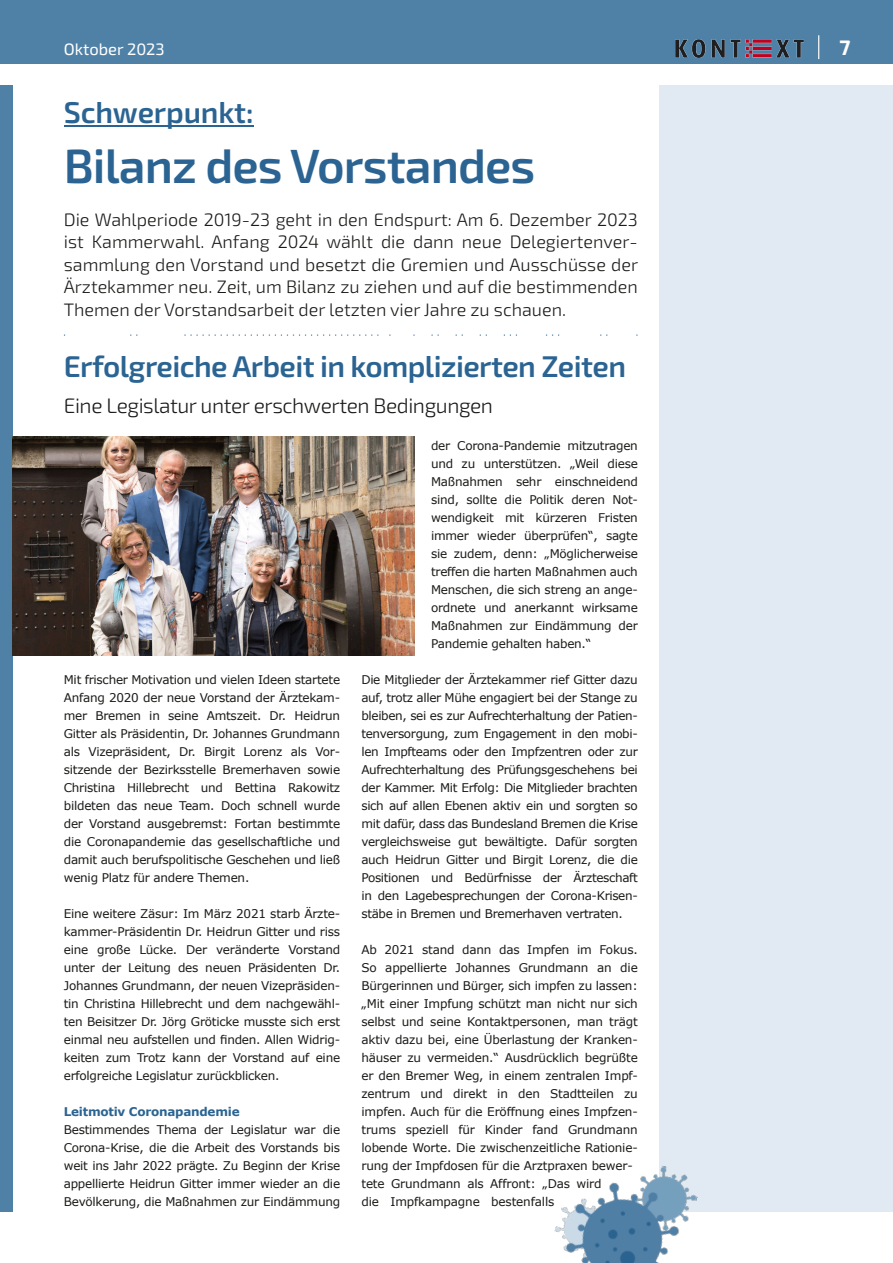
<style>
.page{position:relative;width:893px;height:1263px;background:#fff}
.page>*{position:absolute;margin:0;border:0;box-sizing:border-box;transform-origin:0 0}
.t1{font:600 48px "Exo 2";letter-spacing:-.02em;color:#2b6492}
.t2{font:600 30px "Exo 2";letter-spacing:-.02em;color:#2b6492}
.t3{font:300 21px "Exo 2";letter-spacing:-.02em;color:#1a1a18}
.t4{font:700 21px "Exo 2";color:#fff}
.t5{font:300 18px/22.5px "Exo 2";color:#1a1a18;text-align:justify}
.t6{font:16.5px "Exo 2";color:#fff}
.t7{font:12px/18px "Verdana";letter-spacing:-.015em;color:#1a1a18;text-align:justify}
.t8{font:700 12px "Verdana";letter-spacing:-.02em;color:#2b6492}
</style>
<div class="page">
<div style="left:659px;top:85px;width:234px;height:1127px;background:#e1eaf3"></div>
<div style="left:0;top:0;width:893px;height:64px;background:#4f81a7"></div>
<img style="left:676px;top:39px;width:128px;height:18px">
<svg style="left:818px;top:35px;width:1px;height:24px"></svg>
<div style="left:0;top:85px;width:13px;height:1127px;background:#4f81a7"></div>
<hr style="left:64px;top:125px;width:190px;height:2px;background:#2b6492">
<svg style="left:65px;top:334px;width:572px;height:2px"></svg>
<img style="left:13px;top:436px;width:401px;height:220px">
<img style="left:554px;top:1165px;width:144px;height:98px">
<h3 class="t6" style="left:64px;top:44px;width:102px">Oktober 2023</h3>
<h3 class="t4" style="left:839px;top:41px;width:13px">7</h3>
<h2 class="t2" style="left:64px;top:102px;width:191px">Schwerpunkt:</h2>
<h1 class="t1" style="left:64px;top:149px;width:473px">Bilanz des Vorstandes</h1>
<p class="t5" style="left:64px;top:210px;width:576px">Die Wahlperiode 2019-23 geht in den Endspurt: Am 6. Dezember 2023 ist Kammerwahl. Anfang 2024 wählt die dann neue Delegiertenver&shy;sammlung den Vorstand und besetzt die Gremien und Ausschüsse der Ärztekammer neu. Zeit, um Bilanz zu ziehen und auf die bestimmenden Themen der Vorstandsarbeit der letzten vier Jahre zu schauen.</p>
<h2 class="t2" style="left:64px;top:356px;width:564px">Erfolgreiche Arbeit in komplizierten Zeiten</h2>
<h3 class="t3" style="left:64px;top:398px;width:431px">Eine Legislatur unter erschwerten Bedingungen</h3>
<p class="t7" style="left:64px;top:672px;width:278px">Mit frischer Motivation und vielen Ideen startete Anfang 2020 der neue Vorstand der Ärztekam&shy;mer Bremen in seine Amtszeit. Dr. Heidrun Gitter als Präsidentin, Dr. Johannes Grundmann als Vizepräsident, Dr. Birgit Lorenz als Vor&shy;sitzende der Bezirksstelle Bremerhaven sowie Christina Hillebrecht und Bettina Rakowitz bildeten das neue Team. Doch schnell wurde der Vorstand ausgebremst: Fortan bestimmte die Coronapandemie das gesellschaftliche und damit auch berufspolitische Geschehen und ließ wenig Platz für andere Themen.</p>
<p class="t7" style="left:64px;top:906px;width:278px">Eine weitere Zäsur: Im März 2021 starb Ärzte&shy;kammer-Präsidentin Dr. Heidrun Gitter und riss eine große Lücke. Der veränderte Vorstand unter der Leitung des neuen Präsidenten Dr.<br>Johannes Grundmann, der neuen Vizepräsiden&shy;tin Christina Hillebrecht und dem nachgewähl&shy;ten Beisitzer Dr. Jörg Gröticke musste sich erst einmal neu aufstellen und finden. Allen Widrig&shy;keiten zum Trotz kann der Vorstand auf eine erfolgreiche Legislatur zurückblicken.</p>
<p class="t8" style="left:64px;top:1107px;width:177px">Leitmotiv Coronapandemie</p>
<p class="t7" style="left:64px;top:1122px;width:278px">Bestimmendes Thema der Legislatur war die Corona-Krise, die die Arbeit des Vorstands bis weit ins Jahr 2022 prägte. Zu Beginn der Krise appellierte Heidrun Gitter immer wieder an die Bevölkerung, die Maßnahmen zur Eindämmung</p>
<p class="t7" style="left:431px;top:438px;width:208px">der Corona-Pandemie mitzutragen und zu unterstützen. „Weil diese Maßnahmen sehr einschneidend sind, sollte die Politik deren Not&shy;wendigkeit mit kürzeren Fristen immer wieder überprüfen“, sagte sie zudem, denn: „Möglicherweise treffen die harten Maßnahmen auch Menschen, die sich streng an ange&shy;ordnete und anerkannt wirksame Maßnahmen zur Eindämmung der Pandemie gehalten haben.“</p>
<p class="t7" style="left:361px;top:672px;width:278px">Die Mitglieder der Ärztekammer rief Gitter dazu auf, trotz aller Mühe engagiert bei der Stange zu bleiben, sei es zur Aufrechterhaltung der Patien&shy;tenversorgung, zum Engagement in den mobi&shy;len Impfteams oder den Impfzentren oder zur Aufrechterhaltung des Prüfungsgeschehens bei der Kammer. Mit Erfolg: Die Mitglieder brachten sich auf allen Ebenen aktiv ein und sorgten so mit dafür, dass das Bundesland Bremen die Krise vergleichsweise gut bewältigte. Dafür sorgten auch Heidrun Gitter und Birgit Lorenz, die die Positionen und Bedürfnisse der Ärzteschaft in den Lagebesprechungen der Corona-Krisen&shy;stäbe in Bremen und Bremerhaven vertraten.</p>
<p class="t7" style="left:361px;top:942px;width:278px;text-align:left">Ab 2021 stand dann das Impfen im Fokus.<br>So appellierte Johannes Grundmann an die Bürgerinnen und Bürger, sich impfen zu lassen: „Mit einer Impfung schützt man nicht nur sich selbst und seine Kontaktpersonen, man trägt aktiv dazu bei, eine Überlastung der Kranken&shy;häuser zu vermeiden.“ Ausdrücklich begrüßte er den Bremer Weg, in einem zentralen Impf&shy;zentrum und direkt in den Stadtteilen zu impfen. Auch für die Eröffnung eines Impfzen&shy;trums speziell für Kinder fand Grundmann lobende Worte. Die zwischenzeitliche Rationie&shy;rung der Impfdosen für die Arztpraxen bewer&shy;tete Grundmann als Affront: „Das wird<br>die Impfkampagne bestenfalls</p>
</div>
